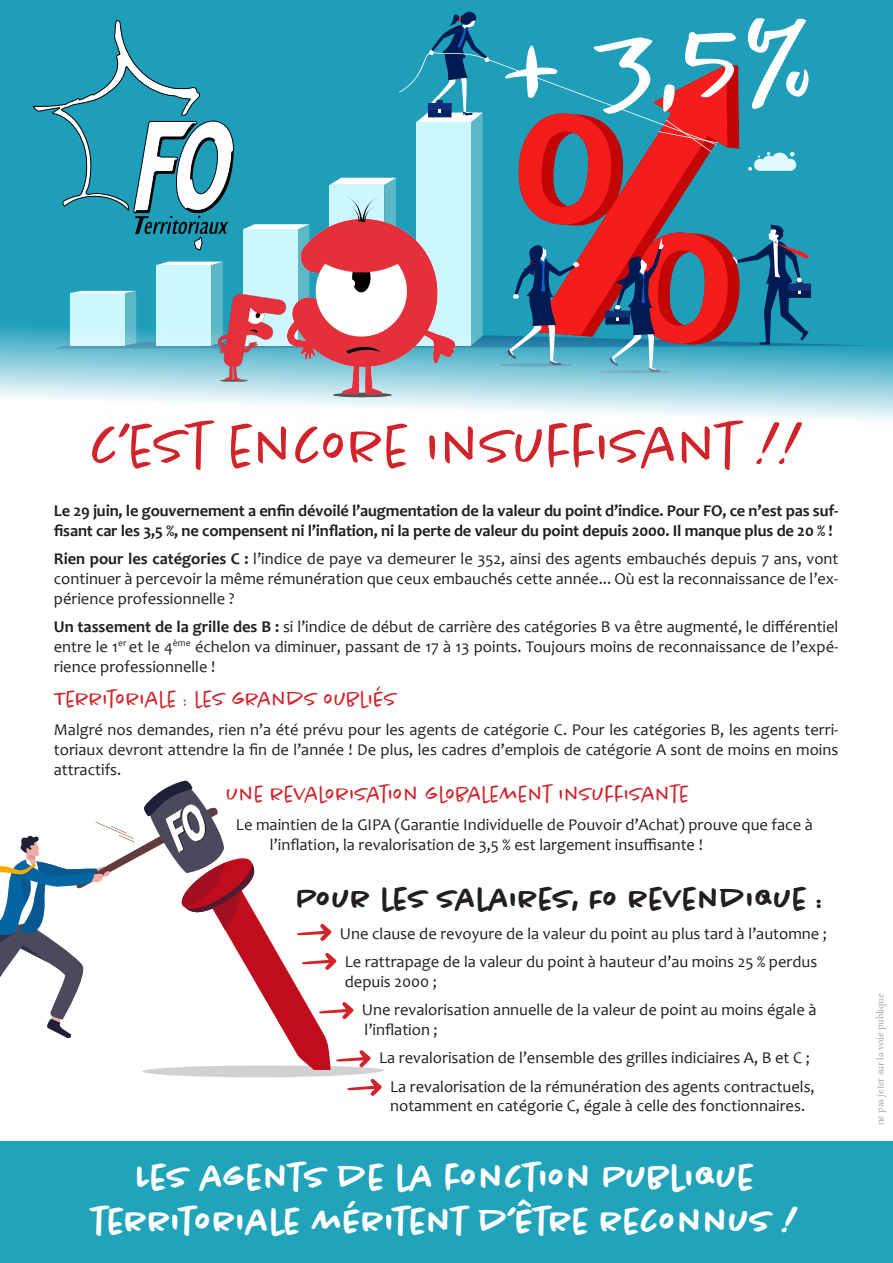
<style>
.page{position:relative;width:893px;height:1263px;background:#fff}
.page>*{position:absolute;margin:0;border:0;box-sizing:border-box;transform-origin:0 0}
.t1{font:300 120px "Chantal";color:#fff}
.t2{font:300 58.5px "Chantal";color:#d1232a}
.t3{font:500 36px/43.2px "Chantal";color:#fff;text-align:center}
.t4{font:500 31.5px "Chantal";color:#231f20}
.t5{font:300 22.5px "Chantal";color:#d1232a}
.t6{font:16.5px/19.8px "Candara";color:#231f20}
.t7{font:700 16.5px/19.8px "Candara";letter-spacing:-.01em;color:#231f20}
.t8{font:10.5px "Minion Pro";color:#a8a9ad}
.s1{font-weight:700}
</style>
<div class="page">
<div style="left:0;top:1142px;width:893px;height:121px;background:#21a4ba"></div>
<svg style="left:0;top:0;width:893px;height:420px;background:#79c5d5"></svg>
<hr style="left:598px;top:370px;width:73px;height:3px;background:#17759e;border-radius:50%">
<svg style="left:32px;top:8px;width:840px;height:364px;background:#478fa6"></svg>
<svg style="left:0;top:780px;width:384px;height:316px"></svg>
<img style="left:192px;top:260px;width:43px;height:160px">
<img style="left:235px;top:139px;width:255px;height:281px">
<p class="t1" style="left:509px;top:-9px;width:310px">+ 3,5%</p>
<p class="t2" style="left:90px;top:410px;width:714px">C’EST ENCORE INSUFFISANT !!</p>
<p class="t7" style="left:54px;top:500px;width:786px">Le 29 juin, le gouvernement a enfin dévoilé l’augmentation de la valeur du point d’indice. Pour FO, ce n’est pas suf&shy;fisant car les 3,5 %, ne compensent ni l’inflation, ni la perte de valeur du point depuis 2000. Il manque plus de 20 % !</p>
<p class="t6" style="left:54px;top:549px;width:786px;text-align:justify"><span class="s1">Rien pour les catégories C :</span> l’indice de paye va demeurer le 352, ainsi des agents embauchés depuis 7 ans, vont continuer à percevoir la même rémunération que ceux embauchés cette année... Où est la reconnaissance de l’ex&shy;périence professionnelle ?</p>
<p class="t6" style="left:54px;top:616px;width:786px;text-align:justify"><span class="s1">Un tassement de la grille des B :</span> si l’indice de début de carrière des catégories B va être augmenté, le différentiel entre le 1<sup>er</sup> et le 4<sup>ème</sup> échelon va diminuer, passant de 17 à 13 points. Toujours moins de reconnaissance de l’expé&shy;rience professionnelle !</p>
<p class="t5" style="left:54px;top:685px;width:345px">TERRITORIALE : LES GRANDS OUBLIÉS</p>
<p class="t6" style="left:54px;top:720px;width:786px;text-align:justify">Malgré nos demandes, rien n’a été prévu pour les agents de catégorie C. Pour les catégories B, les agents terri&shy;toriaux devront attendre la fin de l’année ! De plus, les cadres d’emplois de catégorie A sont de moins en moins attractifs.</p>
<p class="t5" style="left:226px;top:780px;width:464px">UNE REVALORISATION GLOBALEMENT INSUFFISANTE</p>
<p class="t6" style="left:270px;top:815px;width:544px;text-indent:-34px">Le maintien de la GIPA (Garantie Individuelle de Pouvoir d’Achat) prouve que face à l’inflation, la revalorisation de 3,5 % est largement insuffisante !</p>
<p class="t4" style="left:297px;top:880px;width:528px">POUR LES SALAIRES, FO REVENDIQUE :</p>
<p class="t6" style="left:340px;top:923px;width:489px">Une clause de revoyure de la valeur du point au plus tard à l’automne ;</p>
<p class="t6" style="left:345px;top:952px;width:474px">Le rattrapage de la valeur du point à hauteur d’au moins 25 % perdus depuis 2000 ;</p>
<p class="t6" style="left:362px;top:1000px;width:456px">Une revalorisation annuelle de la valeur de point au moins égale à l’inflation ;</p>
<p class="t6" style="left:379px;top:1048px;width:432px">La revalorisation de l’ensemble des grilles indiciaires A, B et C ;</p>
<p class="t6" style="left:390px;top:1076px;width:426px">La revalorisation de la rémunération des agents contractuels, notamment en catégorie C, égale à celle des fonctionnaires.</p>
<p class="t3" style="left:93px;top:1156px;width:708px">LES AGENTS DE LA FONCTION PUBLIQUE<br>TERRITORIALE MÉRITENT D’ÊTRE RECONNUS !</p>
<p class="t8" style="left:873px;top:1125px;width:133px;rotate:-90deg">ne pas jeter sur la voie publique</p>
</div>
